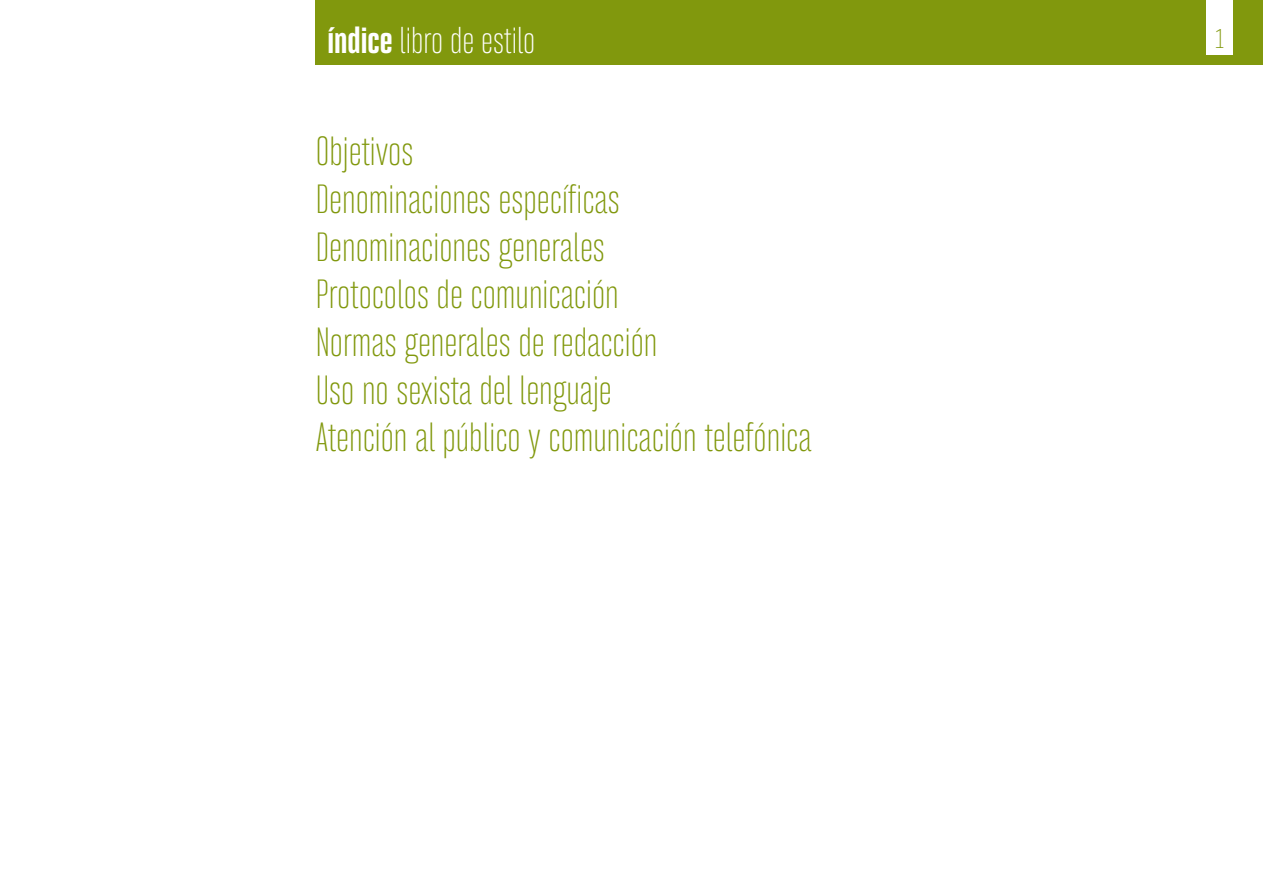
<style>
.page{position:relative;width:1263px;height:893px;background:#fff}
.page>*{position:absolute;margin:0;border:0;box-sizing:border-box;transform-origin:0 0}
.t1{font:300 36px/47.7px "Bw Stretch";color:#81980d}
.t2{font:300 33px "Bw Stretch";color:#fff}
.t3{font:300 24px "Bw Stretch";color:#81980d}
.s1{font-weight:900}
</style>
<div class="page">
<div style="left:316px;top:0;width:947px;height:65px;background:#81980d"></div>
<div style="left:1206px;top:0;width:27px;height:55px;background:#fff"></div>
<p class="t2" style="left:327px;top:20px;width:209px"><span class="s1">índice</span> libro de estilo</p>
<p class="t1" style="left:316px;top:128px;width:497px">Objetivos<br>Denominaciones específicas<br>Denominaciones generales<br>Protocolos de comunicación<br>Normas generales de redacción<br>Uso no sexista del lenguaje<br>Atención al público y comunicación telefónica</p>
<p class="t3" style="left:1215px;top:24px;width:11px">1</p>
</div>
